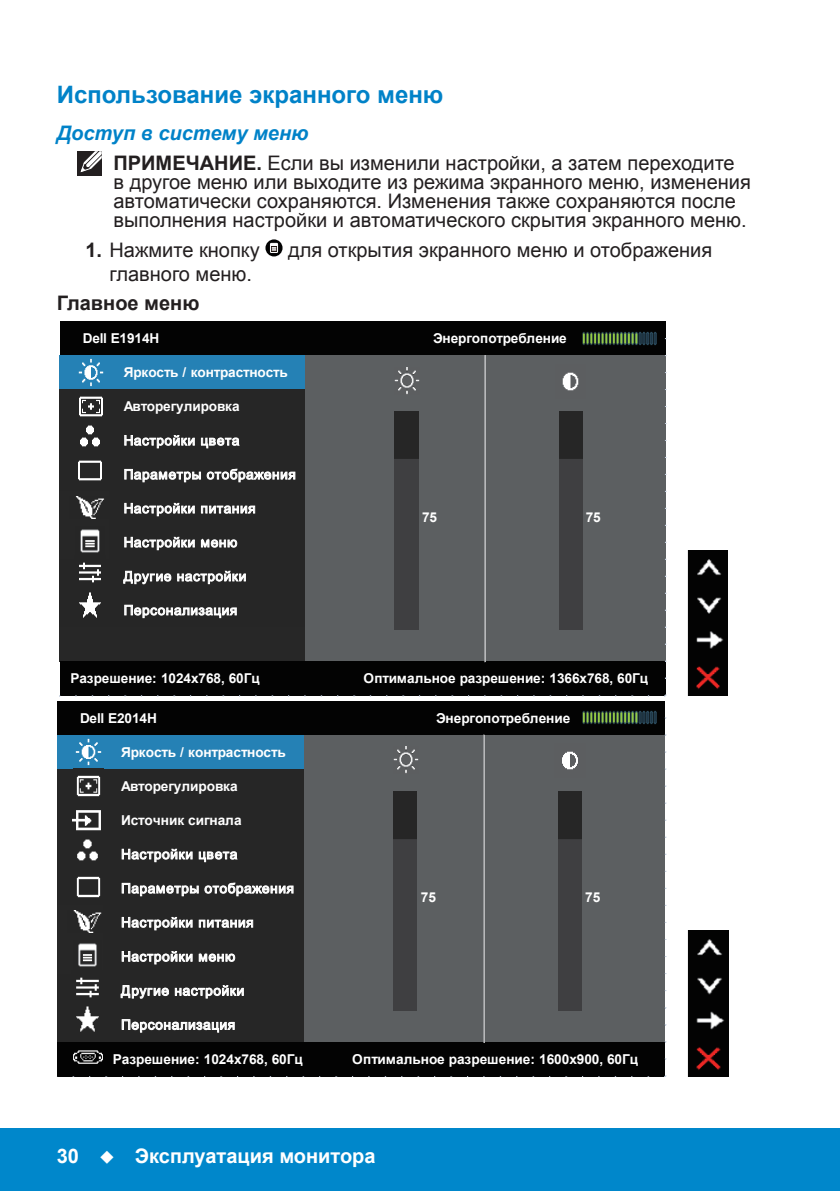
<style>
.page{position:relative;width:840px;height:1191px;background:#fff}
.page>*{position:absolute;margin:0;border:0;box-sizing:border-box;transform-origin:0 0}
.Head2{font:700 24px "Arial";color:#0082c8}
.Note{font:20px/19px "Arial";color:#231f20}
.t1{font:700 20px "Arial";color:#fff}
.Head3{font:italic 700 20px "Arial";color:#0082c8}
.Callout_Head{font:700 20px "Arial";color:#231f20}
.t2{font:700 13.6px "Arial";letter-spacing:-.005em;color:#fff}
.t3{font:13.6px "Arial Unicode MS";letter-spacing:.045em;color:#fff}
.s1{font-weight:700}
</style>
<div class="page">
<div style="left:0;top:1128px;width:839px;height:63px;background:#0087cb"></div>
<svg style="left:265px;top:239px;width:17px;height:17px"></svg>
<div style="left:270px;top:243px;width:7px;height:9px;background:#fff"></div>
<div style="left:270px;top:243px;width:7px;height:10px;border:1px solid #fff"></div>
<svg style="left:271px;top:246px;width:6px;height:6px"></svg>
<img style="left:687px;top:551px;width:40px;height:144px">
<div style="left:60px;top:322px;width:605px;height:34px;background:#030303"></div>
<div style="left:60px;top:355px;width:245px;height:35px;background:#2581b5"></div>
<div style="left:305px;top:355px;width:360px;height:35px;background:#5c5f61"></div>
<div style="left:60px;top:389px;width:245px;height:103px;background:#262626"></div>
<div style="left:305px;top:389px;width:360px;height:103px;background:#5c5f61"></div>
<div style="left:60px;top:491px;width:49px;height:69px;background:#272727"></div>
<div style="left:109px;top:491px;width:196px;height:69px;background:#262626"></div>
<div style="left:305px;top:491px;width:360px;height:69px;background:#5c5f61"></div>
<div style="left:60px;top:559px;width:245px;height:69px;background:#262626"></div>
<div style="left:305px;top:559px;width:360px;height:69px;background:#5c5f61"></div>
<div style="left:60px;top:627px;width:245px;height:35px;background:#272727"></div>
<div style="left:305px;top:627px;width:360px;height:35px;background:#5c5f61"></div>
<div style="left:60px;top:661px;width:605px;height:34px;background:#030303"></div>
<svg style="left:124px;top:469px;width:77px;height:13px"></svg>
<svg style="left:207px;top:469px;width:88px;height:13px"></svg>
<svg style="left:124px;top:435px;width:71px;height:13px"></svg>
<svg style="left:201px;top:437px;width:38px;height:11px"></svg>
<svg style="left:124px;top:605px;width:112px;height:13px"></svg>
<svg style="left:123px;top:571px;width:48px;height:13px"></svg>
<svg style="left:177px;top:571px;width:69px;height:13px"></svg>
<svg style="left:124px;top:503px;width:71px;height:13px"></svg>
<svg style="left:201px;top:505px;width:54px;height:8px"></svg>
<svg style="left:124px;top:537px;width:71px;height:13px"></svg>
<svg style="left:201px;top:539px;width:36px;height:8px"></svg>
<hr style="left:484px;top:355px;width:1px;height:307px;background:#b7b8ba">
<img style="left:79px;top:396px;width:24px;height:21px">
<img style="left:78px;top:425px;width:24px;height:56px">
<img style="left:79px;top:562px;width:22px;height:21px">
<img style="left:79px;top:592px;width:22px;height:26px">
<img style="left:582px;top:332px;width:75px;height:13px">
<img style="left:78px;top:359px;width:26px;height:27px">
<img style="left:394px;top:367px;width:25px;height:27px">
<img style="left:562px;top:372px;width:17px;height:19px">
<img style="left:80px;top:529px;width:20px;height:24px">
<img style="left:75px;top:496px;width:29px;height:22px">
<img style="left:687px;top:930px;width:40px;height:146px">
<div style="left:57px;top:701px;width:608px;height:34px;background:#030303"></div>
<div style="left:57px;top:735px;width:247px;height:34px;background:#2581b5"></div>
<div style="left:304px;top:735px;width:361px;height:34px;background:#5c5f61"></div>
<div style="left:57px;top:769px;width:247px;height:137px;background:#262626"></div>
<div style="left:304px;top:769px;width:361px;height:137px;background:#5c5f61"></div>
<div style="left:57px;top:905px;width:50px;height:69px;background:#272727"></div>
<div style="left:103px;top:905px;width:201px;height:69px;background:#262626"></div>
<div style="left:304px;top:905px;width:361px;height:69px;background:#5c5f61"></div>
<div style="left:57px;top:973px;width:247px;height:69px;background:#262626"></div>
<div style="left:304px;top:973px;width:361px;height:69px;background:#5c5f61"></div>
<div style="left:57px;top:1041px;width:608px;height:35px;background:#030303"></div>
<svg style="left:122px;top:848px;width:70px;height:14px"></svg>
<svg style="left:199px;top:851px;width:38px;height:11px"></svg>
<svg style="left:122px;top:883px;width:76px;height:13px"></svg>
<svg style="left:204px;top:882px;width:89px;height:14px"></svg>
<svg style="left:122px;top:917px;width:70px;height:13px"></svg>
<svg style="left:199px;top:919px;width:54px;height:8px"></svg>
<svg style="left:122px;top:951px;width:70px;height:13px"></svg>
<svg style="left:199px;top:953px;width:36px;height:8px"></svg>
<svg style="left:121px;top:985px;width:48px;height:13px"></svg>
<svg style="left:175px;top:985px;width:69px;height:13px"></svg>
<svg style="left:122px;top:1019px;width:112px;height:13px"></svg>
<hr style="left:483px;top:735px;width:1px;height:307px;background:#b7b8ba">
<img style="left:72px;top:775px;width:29px;height:56px">
<img style="left:582px;top:711px;width:75px;height:13px">
<img style="left:75px;top:738px;width:26px;height:27px">
<img style="left:393px;top:746px;width:25px;height:27px">
<img style="left:562px;top:751px;width:16px;height:19px">
<img style="left:76px;top:876px;width:25px;height:22px">
<img style="left:76px;top:943px;width:23px;height:55px">
<img style="left:76px;top:1006px;width:23px;height:26px">
<img style="left:73px;top:910px;width:29px;height:22px">
<img style="left:77px;top:839px;width:21px;height:22px">
<img style="left:73px;top:1050px;width:30px;height:14px">
<div style="left:77px;top:151px;width:25px;height:25px;background:#231f20"></div>
<svg style="left:80px;top:151px;width:22px;height:22px"></svg>
<p class="Head2" style="left:57px;top:78px;width:388px">Использование экранного меню</p>
<p class="Head3" style="left:57px;top:120px;width:253px">Доступ в систему меню</p>
<p class="Note" style="left:113px;top:154px;width:638px"><span class="s1">ПРИМЕЧАНИЕ.</span> Если вы изменили настройки, а затем переходите<br>в другое меню или выходите из режима экранного меню, изменения автоматически сохраняются. Изменения также сохраняются после выполнения настройки и автоматического скрытия экранного меню.</p>
<p class="Note" style="left:85px;top:240px;width:176px"><span class="s1">1.</span> Нажмите кнопку</p>
<p class="Note" style="left:288px;top:240px;width:425px">для открытия экранного меню и отображения</p>
<p class="Note" style="left:109px;top:264px;width:144px">главного меню.</p>
<p class="Callout_Head" style="left:57px;top:290px;width:144px">Главное меню</p>
<p class="t2" style="left:83px;top:330px;width:78px">Dell E1914H</p>
<p class="t2" style="left:433px;top:330px;width:135px">Энергопотребление</p>
<p class="t2" style="left:124px;top:363px;width:165px">Яркость / контрастность</p>
<p class="t2" style="left:124px;top:397px;width:117px">Авторегулировка</p>
<p class="t3" style="left:124px;top:430px;width:117px">Настройки цвета</p>
<p class="t3" style="left:124px;top:464px;width:173px">Параметры отображения</p>
<p class="t3" style="left:124px;top:498px;width:133px">Настройки питания</p>
<p class="t3" style="left:124px;top:532px;width:115px">Настройки меню</p>
<p class="t3" style="left:124px;top:566px;width:124px">Другие настройки</p>
<p class="t3" style="left:124px;top:600px;width:115px">Персонализация</p>
<p class="t2" style="left:422px;top:508px;width:17px">75</p>
<p class="t2" style="left:585px;top:508px;width:17px">75</p>
<p class="t2" style="left:70px;top:669px;width:191px">Разрешение: 1024x768, 60Гц</p>
<p class="t2" style="left:363px;top:669px;width:286px">Оптимальное разрешение: 1366x768, 60Гц</p>
<p class="t2" style="left:80px;top:709px;width:78px">Dell E2014H</p>
<p class="t2" style="left:436px;top:709px;width:136px">Энергопотребление</p>
<p class="t2" style="left:121px;top:743px;width:166px">Яркость / контрастность</p>
<p class="t2" style="left:121px;top:777px;width:118px">Авторегулировка</p>
<p class="t2" style="left:121px;top:811px;width:122px">Источник сигнала</p>
<p class="t3" style="left:121px;top:844px;width:118px">Настройки цвета</p>
<p class="t3" style="left:121px;top:878px;width:174px">Параметры отображения</p>
<p class="t3" style="left:121px;top:912px;width:134px">Настройки питания</p>
<p class="t3" style="left:121px;top:946px;width:115px">Настройки меню</p>
<p class="t3" style="left:121px;top:980px;width:125px">Другие настройки</p>
<p class="t3" style="left:121px;top:1014px;width:115px">Персонализация</p>
<p class="t2" style="left:420px;top:888px;width:17px">75</p>
<p class="t2" style="left:585px;top:888px;width:17px">75</p>
<p class="t2" style="left:113px;top:1049px;width:191px">Разрешение: 1024x768, 60Гц</p>
<p class="t2" style="left:352px;top:1049px;width:287px">Оптимальное разрешение: 1600x900, 60Гц</p>
<p class="t1" style="left:57px;top:1142px;width:320px">30 ◆ Эксплуатация монитора</p>
</div>
